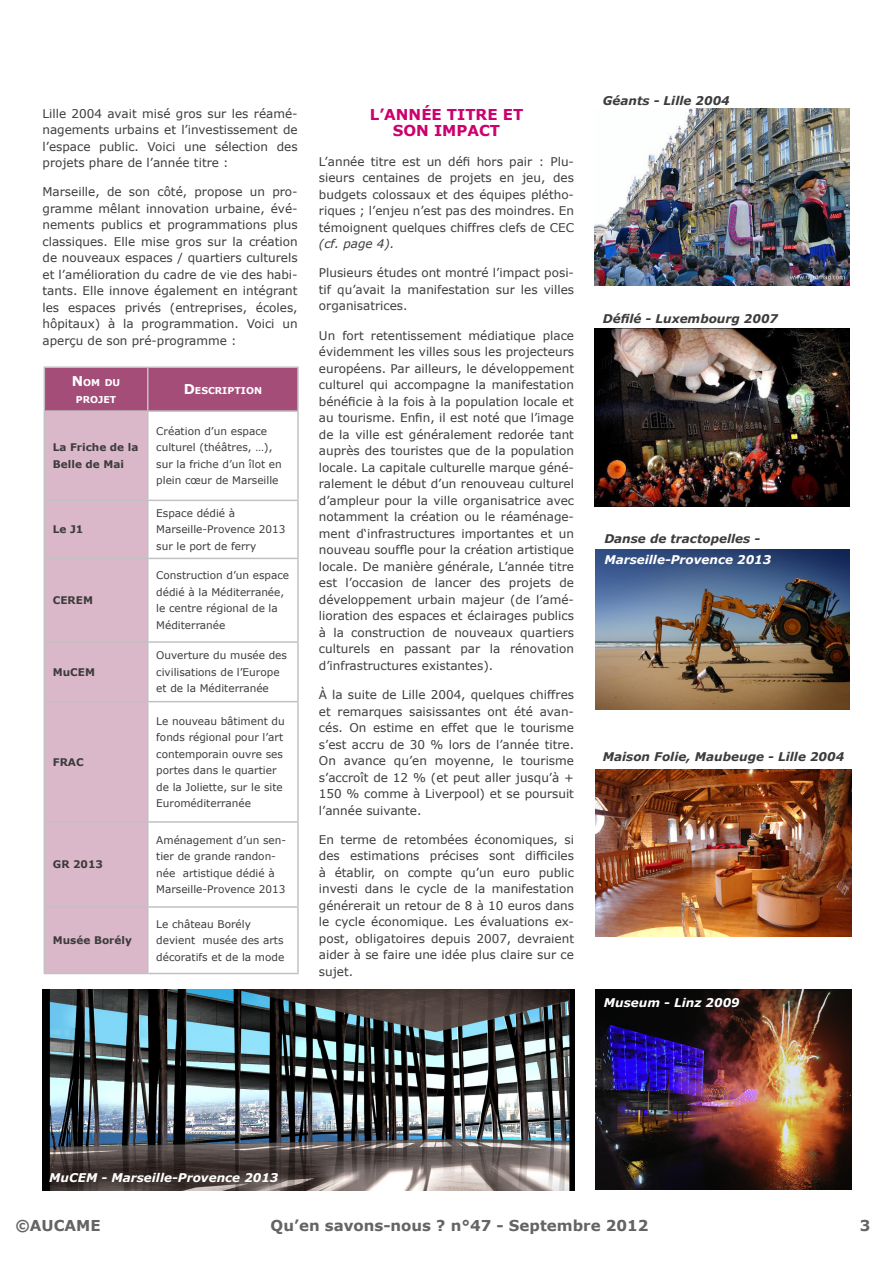
<style>
.page{position:relative;width:893px;height:1263px;background:#fff}
.page>*{position:absolute;margin:0;border:0;box-sizing:border-box;transform-origin:0 0}
.t1{font:700 15px "Verdana";color:#646464}
.t2{font:700 15px/16.5px "Verdana";color:#cc016d;text-align:center}
.t3{font:12px/16.5px "Verdana";color:#3c3c3c;text-align:justify}
.t4{font:italic 700 12px "Verdana";color:#3c3c3c}
.t5{font:italic 700 12px "Verdana";color:#fff}
.t6{font:italic 12px "Verdana";color:#3c3c3c}
.t7{font:10.5px/16.5px "Verdana";color:#3c3c3c}
.t8{font:700 10.5px/16.5px "Verdana";color:#3c3c3c}
.t9{font:700 9.45px/16.5px "Verdana";color:#fff;text-align:center}
.s1{font-size:13.5px}
</style>
<div class="page">
<div style="left:45px;top:368px;width:252px;height:42px;background:#a44d78"></div>
<div style="left:45px;top:412px;width:102px;height:561px;background:#dbb8c9"></div>
<hr style="left:44px;top:366px;width:104px;height:2px;background:#c1c1c1">
<hr style="left:44px;top:368px;width:1px;height:42px;background:#c1c1c1">
<hr style="left:148px;top:366px;width:151px;height:2px;background:#c1c1c1">
<hr style="left:147px;top:368px;width:2px;height:42px;background:#c1c1c1">
<hr style="left:297px;top:368px;width:2px;height:42px;background:#c1c1c1">
<hr style="left:44px;top:410px;width:104px;height:2px;background:#c1c1c1">
<hr style="left:44px;top:412px;width:1px;height:88px;background:#c1c1c1">
<hr style="left:148px;top:410px;width:151px;height:2px;background:#c1c1c1">
<hr style="left:147px;top:412px;width:2px;height:88px;background:#c1c1c1">
<hr style="left:297px;top:412px;width:2px;height:88px;background:#c1c1c1">
<hr style="left:44px;top:500px;width:104px;height:1px;background:#c1c1c1">
<hr style="left:44px;top:501px;width:1px;height:57px;background:#c1c1c1">
<hr style="left:148px;top:500px;width:151px;height:1px;background:#c1c1c1">
<hr style="left:147px;top:501px;width:2px;height:57px;background:#c1c1c1">
<hr style="left:297px;top:501px;width:2px;height:57px;background:#c1c1c1">
<hr style="left:44px;top:558px;width:104px;height:1px;background:#c1c1c1">
<hr style="left:44px;top:559px;width:1px;height:82px;background:#c1c1c1">
<hr style="left:148px;top:558px;width:151px;height:1px;background:#c1c1c1">
<hr style="left:147px;top:559px;width:2px;height:82px;background:#c1c1c1">
<hr style="left:297px;top:559px;width:2px;height:82px;background:#c1c1c1">
<hr style="left:44px;top:641px;width:104px;height:2px;background:#c1c1c1">
<hr style="left:44px;top:643px;width:1px;height:58px;background:#c1c1c1">
<hr style="left:148px;top:641px;width:151px;height:2px;background:#c1c1c1">
<hr style="left:147px;top:643px;width:2px;height:58px;background:#c1c1c1">
<hr style="left:297px;top:643px;width:2px;height:58px;background:#c1c1c1">
<hr style="left:44px;top:701px;width:104px;height:1px;background:#c1c1c1">
<hr style="left:44px;top:702px;width:1px;height:119px;background:#c1c1c1">
<hr style="left:148px;top:701px;width:151px;height:1px;background:#c1c1c1">
<hr style="left:147px;top:702px;width:2px;height:119px;background:#c1c1c1">
<hr style="left:297px;top:702px;width:2px;height:119px;background:#c1c1c1">
<hr style="left:44px;top:821px;width:104px;height:2px;background:#c1c1c1">
<hr style="left:44px;top:823px;width:1px;height:83px;background:#c1c1c1">
<hr style="left:148px;top:821px;width:151px;height:2px;background:#c1c1c1">
<hr style="left:147px;top:823px;width:2px;height:83px;background:#c1c1c1">
<hr style="left:297px;top:823px;width:2px;height:83px;background:#c1c1c1">
<hr style="left:44px;top:906px;width:104px;height:2px;background:#c1c1c1">
<hr style="left:44px;top:908px;width:1px;height:65px;background:#c1c1c1">
<hr style="left:148px;top:906px;width:151px;height:2px;background:#c1c1c1">
<hr style="left:147px;top:908px;width:2px;height:65px;background:#c1c1c1">
<hr style="left:297px;top:908px;width:2px;height:65px;background:#c1c1c1">
<hr style="left:44px;top:973px;width:104px;height:1px;background:#c1c1c1">
<hr style="left:148px;top:973px;width:151px;height:1px;background:#c1c1c1">
<img style="left:595px;top:769px;width:256px;height:167px">
<img style="left:43px;top:990px;width:531px;height:201px">
<img style="left:594px;top:329px;width:255px;height:177px">
<img style="left:594px;top:108px;width:256px;height:178px">
<img style="left:595px;top:990px;width:256px;height:199px">
<img style="left:595px;top:549px;width:254px;height:160px">
<p class="t3" style="left:43px;top:105px;width:257px">Lille 2004 avait misé gros sur les réamé&shy;nagements urbains et l’investissement de l’espace public. Voici une sélection des projets phare de l’année titre :</p>
<p class="t3" style="left:43px;top:183px;width:257px">Marseille, de son côté, propose un pro&shy;gramme mêlant innovation urbaine, évé&shy;nements publics et programmations plus classiques. Elle mise gros sur la création de nouveaux espaces / quartiers culturels et l’amélioration du cadre de vie des habi&shy;tants. Elle innove également en intégrant les espaces privés (entreprises, écoles, hôpitaux) à la programmation. Voici un aperçu de son pré-programme :</p>
<p class="t9" style="left:72px;top:374px;width:50px"><span class="s1">N</span>OM DU<br>PROJET</p>
<p class="t9" style="left:184px;top:382px;width:78px"><span class="s1">D</span> ESCRIPTION</p>
<p class="t8" style="left:53px;top:439px;width:87px">La Friche de la<br>Belle de Mai</p>
<p class="t8" style="left:53px;top:521px;width:32px">Le J1</p>
<p class="t8" style="left:53px;top:592px;width:42px">CEREM</p>
<p class="t8" style="left:53px;top:663px;width:44px">MuCEM</p>
<p class="t8" style="left:53px;top:753px;width:32px">FRAC</p>
<p class="t8" style="left:53px;top:856px;width:52px">GR 2013</p>
<p class="t8" style="left:53px;top:932px;width:81px">Musée Borély</p>
<p class="t7" style="left:156px;top:423px;width:127px">Création d’un espace culturel (théâtres, …), sur la friche d’un îlot en plein cœur de Marseille</p>
<p class="t7" style="left:156px;top:504px;width:131px">Espace dédié à<br>Marseille-Provence 2013 sur le port de ferry</p>
<p class="t7" style="left:156px;top:567px;width:134px">Construction d’un espace dédié à la Méditerranée, le centre régional de la<br>Méditerranée</p>
<p class="t7" style="left:156px;top:647px;width:132px">Ouverture du musée des civilisations de l’Europe et de la Méditerranée</p>
<p class="t7" style="left:156px;top:712px;width:130px">Le nouveau bâtiment du fonds régional pour l’art contemporain ouvre ses portes dans le quartier de la Joliette, sur le site<br>Euroméditerranée</p>
<p class="t7" style="left:156px;top:831px;width:131px">Aménagement d’un sen&shy;tier de grande randon&shy;née artistique dédié à<br>Marseille-Provence 2013</p>
<p class="t7" style="left:156px;top:915px;width:129px">Le château Borély devient musée des arts décoratifs et de la mode</p>
<p class="t2" style="left:370px;top:106px;width:155px">L’ANNÉE TITRE ET<br>SON IMPACT</p>
<p class="t3" style="left:319px;top:153px;width:257px">L’année titre est un défi hors pair : Plu&shy;sieurs centaines de projets en jeu, des budgets colossaux et des équipes plétho&shy;riques ; l’enjeu n’est pas des moindres. En témoignent quelques chiffres clefs de CEC</p>
<p class="t6" style="left:319px;top:236px;width:77px">(cf. page 4).</p>
<p class="t3" style="left:319px;top:264px;width:257px">Plusieurs études ont montré l’impact posi&shy;tif qu’avait la manifestation sur les villes organisatrices.</p>
<p class="t3" style="left:319px;top:327px;width:257px">Un fort retentissement médiatique place évidemment les villes sous les projecteurs européens. Par ailleurs, le développement culturel qui accompagne la manifestation bénéficie à la fois à la population locale et au tourisme. Enfin, il est noté que l’image de la ville est généralement redorée tant auprès des touristes que de la population locale. La capitale culturelle marque géné&shy;ralement le début d’un renouveau culturel d’ampleur pour la ville organisatrice avec notamment la création ou le réaménage&shy;ment d‘infrastructures importantes et un nouveau souffle pour la création artistique locale. De manière générale, L’année titre est l’occasion de lancer des projets de développement urbain majeur (de l’amé&shy;lioration des espaces et éclairages publics à la construction de nouveaux quartiers culturels en passant par la rénovation d’infrastructures existantes).</p>
<p class="t3" style="left:319px;top:686px;width:257px">à la suite de Lille 2004, quelques chiffres et remarques saisissantes ont été avan&shy;cés. On estime en effet que le tourisme s’est accru de 30 % lors de l’année titre.<br>On avance qu’en moyenne, le tourisme s’accroît de 12 % (et peut aller jusqu’à + 150 % comme à Liverpool) et se poursuit l’année suivante.</p>
<p class="t3" style="left:319px;top:831px;width:257px">En terme de retombées économiques, si des estimations précises sont difficiles à établir, on compte qu’un euro public investi dans le cycle de la manifestation générerait un retour de 8 à 10 euros dans le cycle économique. Les évaluations ex&shy;post, obligatoires depuis 2007, devraient aider à se faire une idée plus claire sur ce sujet.</p>
<p class="t4" style="left:603px;top:93px;width:128px">Géants - Lille 2004</p>
<p class="t4" style="left:603px;top:311px;width:177px">Défilé - Luxembourg 2007</p>
<p class="t4" style="left:604px;top:531px;width:157px">Danse de tractopelles -</p>
<p class="t5" style="left:604px;top:552px;width:169px">Marseille-Provence 2013</p>
<p class="t4" style="left:603px;top:749px;width:243px">Maison Folie, Maubeuge - Lille 2004</p>
<p class="t5" style="left:604px;top:995px;width:137px">Museum - Linz 2009</p>
<p class="t5" style="left:49px;top:1170px;width:231px">MuCEM - Marseille-Provence 2013</p>
<p class="t1" style="left:16px;top:1216px;width:87px">©AUCAME</p>
<p class="t1" style="left:271px;top:1216px;width:379px">Qu’en savons-nous ? n°47 - Septembre 2012</p>
<p class="t1" style="left:860px;top:1216px;width:12px">3</p>
</div>
